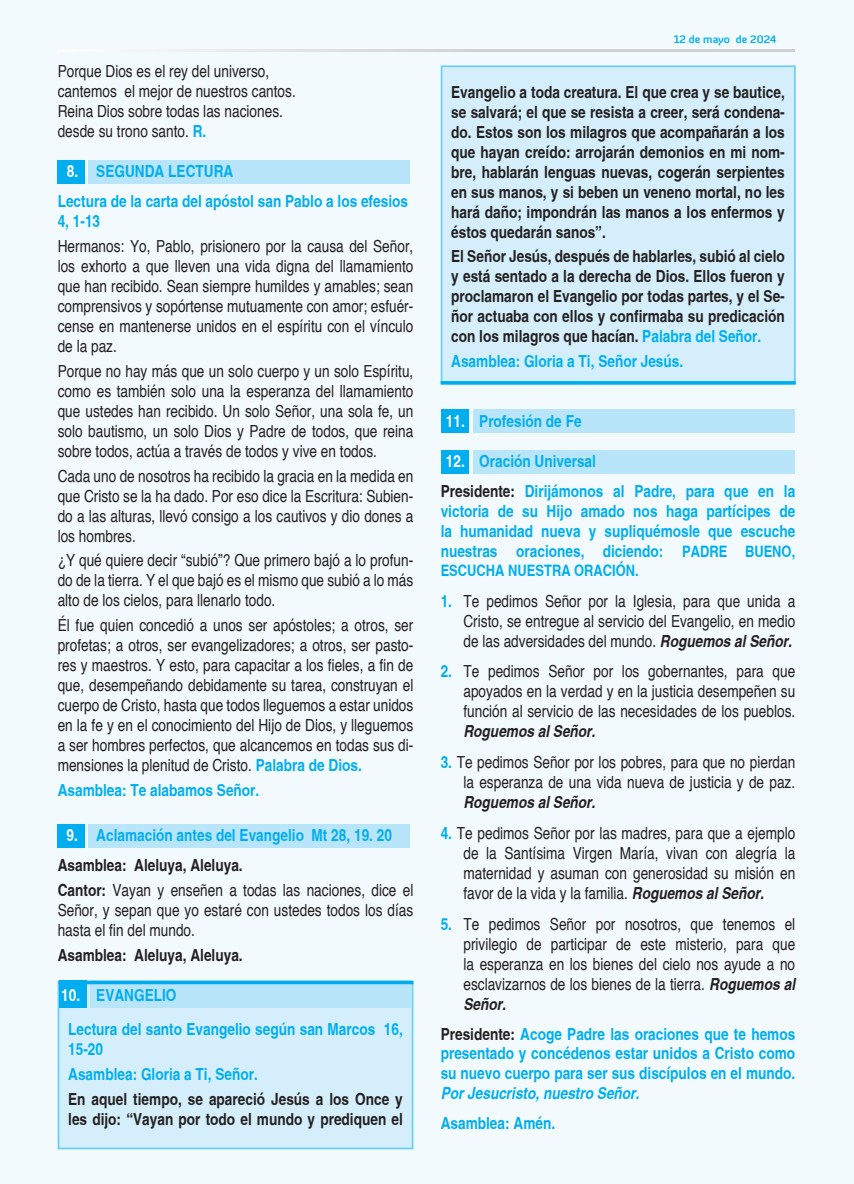
<style>
.page{position:relative;width:854px;height:1184px;background:#fff}
.page>*{position:absolute;margin:0;border:0;box-sizing:border-box;transform-origin:0 0}
.t1{font:condensed 16.62px/19.9px "Helvetica";color:#231f20;text-align:justify}
.t2{font:700 condensed 16.62px/19.9px "Helvetica";color:#231f20;text-align:justify}
.Heading_3{font:700 condensed 16.62px/19.9px "Helvetica";color:#00aeef}
.t3{font:italic 700 condensed 16.62px "Helvetica";color:#231f20}
.t4{font:italic 700 condensed 16.62px "Helvetica";color:#00aeef}
.t5{font:700 condensed 15.75px "Helvetica";color:#00aeef}
.t6{font:700 10.5px "Diavlo";color:#00aeef}
.s1{font-weight:700;color:#00aeef}
.s2{color:#fff}
.s3{font-weight:700}
.s4{color:#00aeef}
.s5{color:#231f20}
.s6{font-size:15.75px}
.s7{font-weight:700;font-style:italic}
</style>
<div class="page">
<div style="left:0;top:0;width:853px;height:1183px;background:#f3fafe"></div>
<div style="left:57px;top:160px;width:28px;height:23px;background:#00aeef"></div>
<div style="left:89px;top:160px;width:321px;height:23px;background:#b9e5fa"></div>
<div style="left:57px;top:824px;width:28px;height:23px;background:#00aeef"></div>
<div style="left:89px;top:824px;width:321px;height:23px;background:#b9e5fa"></div>
<svg style="left:58px;top:49px;width:736px;height:2px"></svg>
<div style="left:441px;top:409px;width:28px;height:24px;background:#00aeef"></div>
<div style="left:473px;top:409px;width:321px;height:24px;background:#b9e5fa"></div>
<div style="left:441px;top:450px;width:28px;height:23px;background:#00aeef"></div>
<div style="left:473px;top:450px;width:321px;height:23px;background:#b9e5fa"></div>
<div style="left:58px;top:980px;width:355px;height:169px;background:#d4effb;border:2px solid #6bcff6"></div>
<div style="left:59px;top:980px;width:27px;height:27px;background:#00aeef"></div>
<div style="left:90px;top:980px;width:321px;height:27px;background:#b9e5fa"></div>
<svg style="left:58px;top:980px;width:355px;height:4px"></svg>
<div style="left:440px;top:65px;width:355px;height:319px;background:#d4effb;border:2px solid #6bcff6"></div>
<hr style="left:440px;top:381px;width:355px;height:3px;background:#00aeef">
<p class="t1" style="left:58px;top:61px;width:213px">Porque Dios es el rey del universo,</p>
<p class="t1" style="left:58px;top:81px;width:239px">cantemos el mejor de nuestros cantos.</p>
<p class="t1" style="left:58px;top:101px;width:227px">Reina Dios sobre todas las naciones.</p>
<p class="t1" style="left:58px;top:121px;width:150px">desde su trono santo. <span class="s1">R.</span></p>
<p class="Heading_3" style="left:67px;top:161px;width:168px"><span class="s2">8.</span> SEGUNDA LECTURA</p>
<p class="Heading_3" style="left:58px;top:191px;width:352px">Lectura de la carta del apóstol san Pablo a los efesios<br>4, 1-13</p>
<p class="t1" style="left:58px;top:236px;width:357px">Hermanos: Yo, Pablo, prisionero por la causa del Señor, los exhorto a que lleven una vida digna del llamamiento que han recibido. Sean siempre humildes y amables; sean comprensivos y sopórtense mutuamente con amor; esfuér&shy;cense en mantenerse unidos en el espíritu con el vínculo de la paz.</p>
<p class="t1" style="left:58px;top:360px;width:357px">Porque no hay más que un solo cuerpo y un solo Espíritu, como es también solo una la esperanza del llamamiento que ustedes han recibido. Un solo Señor, una sola fe, un solo bautismo, un solo Dios y Padre de todos, que reina sobre todos, actúa a través de todos y vive en todos.</p>
<p class="t1" style="left:58px;top:465px;width:357px">Cada uno de nosotros ha recibido la gracia en la medida en que Cristo se la ha dado. Por eso dice la Escritura: Subien&shy;do a las alturas, llevó consigo a los cautivos y dio dones a los hombres.</p>
<p class="t1" style="left:58px;top:550px;width:357px">¿Y qué quiere decir “subió”? Que primero bajó a lo profun&shy;do de la tierra. Y el que bajó es el mismo que subió a lo más alto de los cielos, para llenarlo todo.</p>
<p class="t1" style="left:58px;top:615px;width:357px">Él fue quien concedió a unos ser apóstoles; a otros, ser profetas; a otros, ser evangelizadores; a otros, ser pasto&shy;res y maestros. Y esto, para capacitar a los fieles, a fin de que, desempeñando debidamente su tarea, construyan el cuerpo de Cristo, hasta que todos lleguemos a estar unidos en la fe y en el conocimiento del Hijo de Dios, y lleguemos a ser hombres perfectos, que alcancemos en todas sus di&shy;mensiones la plenitud de Cristo. <span class="s1">Palabra de Dios.</span></p>
<p class="Heading_3" style="left:58px;top:779px;width:203px">Asamblea: Te alabamos Señor.</p>
<p class="Heading_3" style="left:66px;top:824px;width:327px"><span class="s2">9.</span> Aclamación antes del Evangelio Mt 28, 19. 20</p>
<p class="t2" style="left:58px;top:854px;width:186px">Asamblea: Aleluya, Aleluya.</p>
<p class="t1" style="left:58px;top:879px;width:357px"><span class="s3">Cantor:</span> Vayan y enseñen a todas las naciones, dice el Señor, y sepan que yo estaré con ustedes todos los días hasta el fin del mundo.</p>
<p class="t2" style="left:58px;top:944px;width:186px">Asamblea: Aleluya, Aleluya.</p>
<p class="Heading_3" style="left:61px;top:984px;width:117px"><span class="s2">10.</span> EVANGELIO</p>
<p class="Heading_3" style="left:68px;top:1019px;width:336px">Lectura del santo Evangelio según san Marcos 16,<br>15-20</p>
<p class="Heading_3" style="left:68px;top:1063px;width:191px">Asamblea: Gloria a Ti, Señor.</p>
<p class="t2" style="left:68px;top:1088px;width:336px">En aquel tiempo, se apareció Jesús a los Once y les dijo: “Vayan por todo el mundo y prediquen el</p>
<p class="t6" style="left:673px;top:32px;width:104px">12 de mayo de 2024</p>
<p class="t2" style="left:451px;top:82px;width:335px">Evangelio a toda creatura. El que crea y se bautice, se salvará; el que se resista a creer, será condena&shy;do. Estos son los milagros que acompañarán a los que hayan creído: arrojarán demonios en mi nom&shy;bre, hablarán lenguas nuevas, cogerán serpientes en sus manos, y si beben un veneno mortal, no les hará daño; impondrán las manos a los enfermos y éstos quedarán sanos”.</p>
<p class="t2" style="left:451px;top:246px;width:335px">El Señor Jesús, después de hablarles, subió al cielo y está sentado a la derecha de Dios. Ellos fueron y proclamaron el Evangelio por todas partes, y el Se&shy;ñor actuaba con ellos y confirmaba su predicación con los milagros que hacían. <span class="s4">Palabra del Señor.</span></p>
<p class="Heading_3" style="left:451px;top:351px;width:233px">Asamblea: Gloria a Ti, Señor Jesús.</p>
<p class="Heading_3" style="left:446px;top:411px;width:137px"><span class="s2">11.</span> Profesión de Fe</p>
<p class="Heading_3" style="left:440px;top:446px;width:356px;line-height:29.9px;text-indent:5px"><span class="s2">12.</span> Oración Universal<br><span class="s5">Presidente:</span> Dirijámonos al Padre, para que en la</p>
<p class="Heading_3" style="left:440px;top:500px;width:356px;text-align:justify">victoria de su Hijo amado nos haga partícipes de la humanidad nueva y supliquémosle que escuche nuestras oraciones, diciendo: <span class="s6">PADRE BUENO,</span></p>
<p class="t5" style="left:440px;top:560px;width:200px">ESCUCHA NUESTRA ORACIÓN.</p>
<p class="t1" style="left:463px;top:590px;width:333px;text-indent:-23px"><span class="s1">1.</span> Te pedimos Señor por la Iglesia, para que unida a Cristo, se entregue al servicio del Evangelio, en medio de las adversidades del mundo. <span class="s7">Roguemos alSeñor.</span></p>
<p class="t1" style="left:463px;top:661px;width:333px;text-indent:-23px"><span class="s1">2.</span> Te pedimos Señor por los gobernantes, para que apoyados en la verdad y en la justicia desempeñen su función al servicio de las necesidades de los pueblos.</p>
<p class="t3" style="left:463px;top:721px;width:137px">Roguemos alSeñor.</p>
<p class="t1" style="left:440px;top:751px;width:356px;text-align:right"><span class="s1">3.</span> Te pedimos Señor por los pobres, para que no pierdan la esperanza de una vida nueva de justicia y de paz.</p>
<p class="t3" style="left:463px;top:792px;width:137px">Roguemos alSeñor.</p>
<p class="t1" style="left:463px;top:822px;width:333px;text-indent:-23px"><span class="s1">4.</span> Te pedimos Señor por las madres, para que a ejemplo de la Santísima Virgen María, vivan con alegría la maternidad y asuman con generosidad su misión en favor de la vida y la familia. <span class="s7">Roguemos alSeñor.</span></p>
<p class="t1" style="left:463px;top:913px;width:337px;text-align:left;text-indent:-23px"><span class="s1">5.</span> Te pedimos Señor por nosotros, que tenemos el privilegio de participar de este misterio, para que la esperanza en los bienes del cielo nos ayude a no esclavizarnos de los bienes de la tierra. <span class="s7">Roguemos al Señor.</span></p>
<p class="Heading_3" style="left:440px;top:1023px;width:356px;text-align:justify"><span class="s5">Presidente:</span> Acoge Padre las oraciones que te hemos presentado y concédenos estar unidos a Cristo como su nuevo cuerpo para ser sus discípulos en el mundo.</p>
<p class="t4" style="left:440px;top:1083px;width:203px">PorJesucristo,nuestro Señor.</p>
<p class="Heading_3" style="left:440px;top:1112px;width:116px">Asamblea: Amén.</p>
</div>
